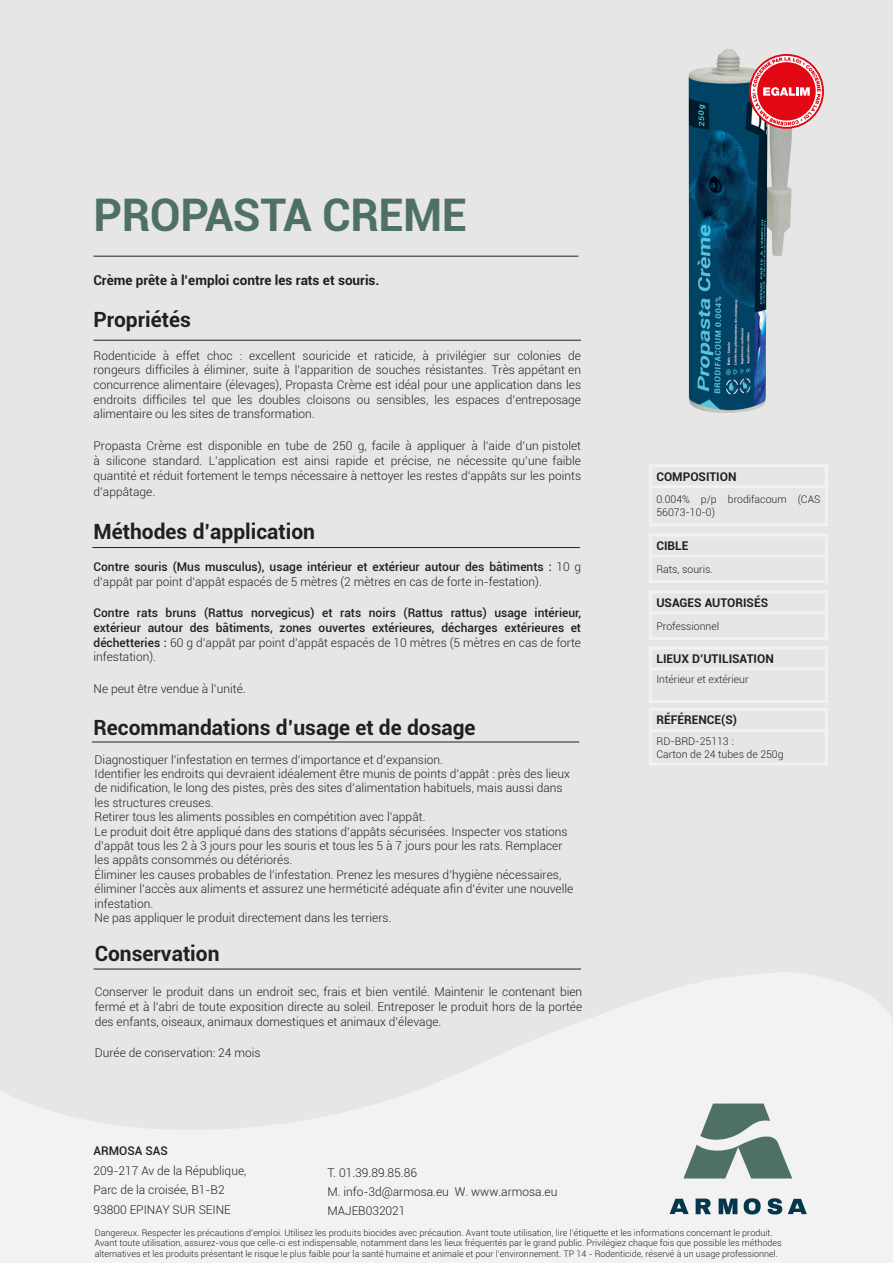
<style>
.page{position:relative;width:893px;height:1263px;background:#e6e6e6}
.page>*{position:absolute;margin:0;border:0;box-sizing:border-box;transform-origin:0 0}
.t1{font:700 45px "Roboto";letter-spacing:-.01em;color:#4f7066}
.t2{font:700 21px "Roboto";color:#231f20}
.t3{font:700 21px "Roboto";color:#231f20}
.t4{font:700 13.5px "Roboto";color:#231f20}
.t5{font:300 12px/14.4px "Roboto";color:#231f20;text-align:justify}
.t6{font:500 12px/14.7px "Roboto";color:#231f20;text-align:justify}
.t7{font:700 12px "Roboto";color:#231f20}
.t8{font:300 10.5px/12.6px "Roboto";color:#231f20}
.t9{font:300 9px/10.8px "Roboto";color:#231f20}
.s1{font-weight:500}
.s2{font-weight:300}
</style>
<div class="page">
<svg style="left:0;top:973px;width:893px;height:290px;fill:#f2f2f2"></svg>
<hr style="left:94px;top:340px;width:487px;height:1px;background:#231f20">
<hr style="left:92px;top:547px;width:488px;height:1px;background:#231f20">
<hr style="left:94px;top:969px;width:487px;height:1px;background:#231f20">
<hr style="left:94px;top:256px;width:484px;height:1px;background:#231f20">
<hr style="left:649px;top:464px;width:179px;height:3px;background:#f2f2f2">
<hr style="left:649px;top:467px;width:3px;height:18px;background:#f2f2f2">
<hr style="left:825px;top:467px;width:3px;height:18px;background:#f2f2f2">
<hr style="left:649px;top:485px;width:179px;height:3px;background:#f2f2f2">
<hr style="left:649px;top:488px;width:3px;height:35px;background:#f2f2f2">
<hr style="left:825px;top:488px;width:3px;height:35px;background:#f2f2f2">
<hr style="left:649px;top:523px;width:179px;height:3px;background:#f2f2f2">
<hr style="left:649px;top:646px;width:179px;height:3px;background:#f2f2f2">
<hr style="left:649px;top:649px;width:3px;height:18px;background:#f2f2f2">
<hr style="left:825px;top:649px;width:3px;height:18px;background:#f2f2f2">
<hr style="left:649px;top:667px;width:179px;height:3px;background:#f2f2f2">
<hr style="left:649px;top:670px;width:3px;height:30px;background:#f2f2f2">
<hr style="left:825px;top:670px;width:3px;height:30px;background:#f2f2f2">
<hr style="left:649px;top:700px;width:179px;height:3px;background:#f2f2f2">
<hr style="left:649px;top:590px;width:179px;height:3px;background:#f2f2f2">
<hr style="left:649px;top:593px;width:3px;height:18px;background:#f2f2f2">
<hr style="left:825px;top:593px;width:3px;height:18px;background:#f2f2f2">
<hr style="left:649px;top:611px;width:179px;height:3px;background:#f2f2f2">
<hr style="left:649px;top:614px;width:3px;height:23px;background:#f2f2f2">
<hr style="left:825px;top:614px;width:3px;height:23px;background:#f2f2f2">
<hr style="left:649px;top:637px;width:179px;height:3px;background:#f2f2f2">
<hr style="left:649px;top:534px;width:179px;height:3px;background:#f2f2f2">
<hr style="left:649px;top:537px;width:3px;height:18px;background:#f2f2f2">
<hr style="left:825px;top:537px;width:3px;height:18px;background:#f2f2f2">
<hr style="left:649px;top:555px;width:179px;height:3px;background:#f2f2f2">
<hr style="left:649px;top:558px;width:3px;height:22px;background:#f2f2f2">
<hr style="left:825px;top:558px;width:3px;height:22px;background:#f2f2f2">
<hr style="left:649px;top:580px;width:179px;height:3px;background:#f2f2f2">
<hr style="left:649px;top:708px;width:179px;height:3px;background:#f2f2f2">
<hr style="left:649px;top:711px;width:3px;height:18px;background:#f2f2f2">
<hr style="left:825px;top:711px;width:3px;height:18px;background:#f2f2f2">
<hr style="left:649px;top:729px;width:179px;height:3px;background:#f2f2f2">
<hr style="left:649px;top:732px;width:3px;height:30px;background:#f2f2f2">
<hr style="left:825px;top:732px;width:3px;height:30px;background:#f2f2f2">
<hr style="left:649px;top:762px;width:179px;height:3px;background:#f2f2f2">
<svg style="left:683px;top:1103px;width:109px;height:75px"></svg>
<svg style="left:788px;top:1199px;width:19px;height:15px"></svg>
<svg style="left:670px;top:1199px;width:19px;height:15px"></svg>
<svg style="left:696px;top:1198px;width:15px;height:16px"></svg>
<svg style="left:719px;top:1198px;width:18px;height:16px"></svg>
<svg style="left:744px;top:1198px;width:17px;height:16px"></svg>
<svg style="left:768px;top:1198px;width:14px;height:16px"></svg>
<img style="left:688px;top:49px;width:113px;height:364px">
<div style="left:749px;top:54px;width:75px;height:75px;border:2px solid #e30613;border-radius:50%"></div>
<svg style="left:752px;top:57px;width:70px;height:69px;background:#e85d66"></svg>
<hr style="left:92px;top:742px;width:487px;height:1px;background:#231f20">
<p class="t1" style="left:94px;top:183px;width:375px">PROPASTA CREME</p>
<p class="t4" style="left:93px;top:271px;width:288px">Crème prête à l’emploi contre les rats et souris.</p>
<p class="t2" style="left:93px;top:305px;width:99px">Propriétés</p>
<p class="t5" style="left:94px;top:348px;width:489px">Rodenticide à effet choc : excellent souricide et raticide, à privilégier sur colonies de rongeurs difficiles à éliminer, suite à l’apparition de souches résistantes. Très appétant en concurrence alimentaire (élevages), Propasta Crème est idéal pour une application dans les endroits difficiles tel que les doubles cloisons ou sensibles, les espaces d’entreposage alimentaire ou les sites de transformation.</p>
<p class="t5" style="left:94px;top:438px;width:489px;line-height:15.1px">Propasta Crème est disponible en tube de 250 g, facile à appliquer à l’aide d’un pistolet à silicone standard. L’application est ainsi rapide et précise, ne nécessite qu’une faible quantité et réduit fortement le temps nécessaire à nettoyer les restes d’appâts sur les points</p>
<p class="t5" style="left:94px;top:485px;width:63px">d’appâtage.</p>
<p class="t3" style="left:94px;top:516px;width:223px">Méthodes d’application</p>
<p class="t5" style="left:94px;top:559px;width:489px"><span class="s1">Contre souris (Mus musculus), usage intérieur et extérieur autour des bâtiments :</span> 10 g d’appât par point d’appât espacés de 5 mètres (2 mètres en cas de forte in-festation).</p>
<p class="t6" style="left:94px;top:605px;width:489px">Contre rats bruns (Rattus norvegicus) et rats noirs (Rattus rattus) usage intérieur, extérieur autour des bâtiments, zones ouvertes extérieures, décharges extérieures et déchetteries : <span class="s2">60 g d’appât par point d’appât espacés de 10 mètres (5 mètres en cas de forte infestation).</span></p>
<p class="t5" style="left:94px;top:681px;width:154px">Ne peut être vendue à l’unité.</p>
<p class="t2" style="left:94px;top:712px;width:384px">Recommandations d’usage et de dosage</p>
<p class="t5" style="left:95px;top:752px;width:480px;text-align:left">Diagnostiquer l’infestation en termes d’importance et d’expansion.<br>Identifier les endroits qui devraient idéalement être munis de points d’appât : près des lieux de nidification, le long des pistes, près des sites d’alimentation habituels, mais aussi dans les structures creuses.<br>Retirer tous les aliments possibles en compétition avec l’appât.<br>Le produit doit être appliqué dans des stations d’appâts sécurisées. Inspecter vos stations d’appât tous les 2 à 3 jours pour les souris et tous les 5 à 7 jours pour les rats. Remplacer les appâts consommés ou détériorés.<br>Éliminer les causes probables de l’infestation. Prenez les mesures d’hygiène nécessaires, éliminer l’accès aux aliments et assurez une herméticité adéquate afin d’éviter une nouvelle infestation.<br>Ne pas appliquer le produit directement dans les terriers.</p>
<p class="t2" style="left:95px;top:938px;width:126px">Conservation</p>
<p class="t5" style="left:95px;top:984px;width:489px">Conserver le produit dans un endroit sec, frais et bien ventilé. Maintenir le contenant bien fermé et à l’abri de toute exposition directe au soleil. Entreposer le produit hors de la portée des enfants, oiseaux, animaux domestiques et animaux d’élevage.</p>
<p class="t5" style="left:95px;top:1045px;width:167px">Durée de conservation: 24 mois</p>
<p class="t7" style="left:656px;top:468px;width:82px">COMPOSITION</p>
<p class="t8" style="left:656px;top:493px;width:166px">0.004% p/p brodifacoum (CAS<br>56073-10-0)</p>
<p class="t7" style="left:656px;top:537px;width:34px">CIBLE</p>
<p class="t8" style="left:656px;top:562px;width:58px">Rats, souris.</p>
<p class="t7" style="left:656px;top:594px;width:113px">USAGES AUTORISÉS</p>
<p class="t8" style="left:656px;top:619px;width:64px">Professionnel</p>
<p class="t7" style="left:656px;top:650px;width:119px">LIEUX D’UTILISATION</p>
<p class="t8" style="left:656px;top:672px;width:94px">Intérieur et extérieur</p>
<p class="t7" style="left:656px;top:711px;width:82px">RÉFÉRENCE(S)</p>
<p class="t8" style="left:657px;top:735px;width:129px">RD-BRD-25113 :<br>Carton de 24 tubes de 250g</p>
<p class="t6" style="left:94px;top:1143px;width:76px">ARMOSA SAS</p>
<p class="t5" style="left:94px;top:1163px;width:154px">209-217 Av de la République,</p>
<p class="t5" style="left:94px;top:1182px;width:133px">Parc de la croisée, B1-B2</p>
<p class="t5" style="left:94px;top:1202px;width:139px">93800 EPINAY SUR SEINE</p>
<p class="t5" style="left:327px;top:1162px;width:232px;line-height:19.4px;text-align:left">T. 01.39.89.85.86<br>M. info-3d@armosa.eu W. www.armosa.eu<br>MAJEB032021</p>
<p class="t9" style="left:95px;top:1226px;width:689px">Dangereux. Respecter les précautions d’emploi. Utilisez les produits biocides avec précaution. Avant toute utilisation, lire l’étiquette et les informations concernant le produit.<br>Avant toute utilisation, assurez-vous que celle-ci est indispensable, notamment dans les lieux fréquentés par le grand public. Privilégiez chaque fois que possible les méthodes alternatives et les produits présentant le risque le plus faible pour la santé humaine et animale et pour l'environnement. TP 14 - Rodenticide, réservé à un usage professionnel.</p>
</div>
